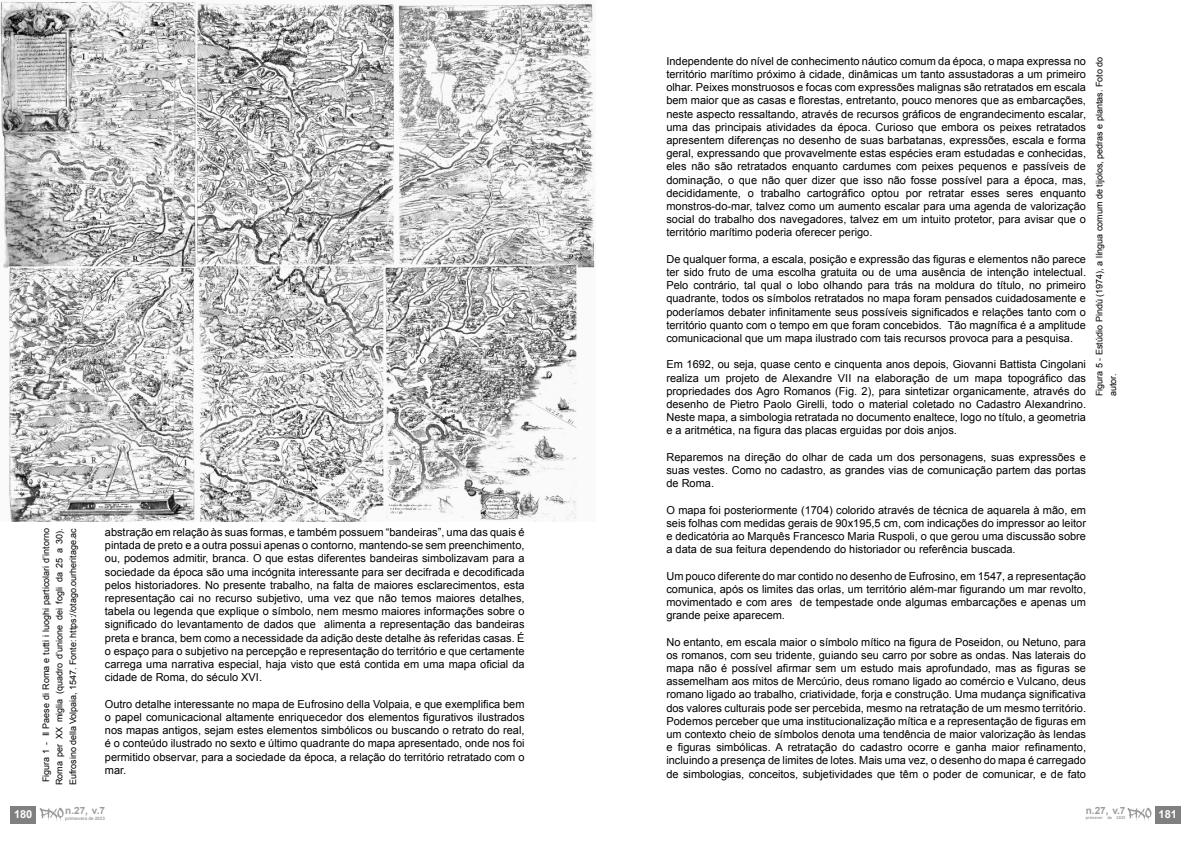
<style>
.page{position:relative;width:1191px;height:842px;background:#fff}
.page>*{position:absolute;margin:0;border:0;box-sizing:border-box;transform-origin:0 0}
.t1{font:11px/13.2px "Arial";color:#000;text-align:justify}
.t2{font:700 11px "Arial";color:#fff}
.t3{font:700 10px "Arial";color:#9d9d9c}
.t4{font:9px/13.5px "Arial";color:#000;text-align:center}
.t5{font:700 4.6px "Arial";color:#9d9d9c}
.t6{font:700 4px "Arial";color:#9d9d9c}
</style>
<div class="page">
<img style="left:0;top:1px;width:595px;height:521px">
<div style="left:11px;top:806px;width:25px;height:17px;background:#808080"></div>
<svg style="left:40px;top:808px;width:24px;height:13px"></svg>
<div style="left:1155px;top:806px;width:25px;height:17px;background:#808080"></div>
<svg style="left:1127px;top:808px;width:24px;height:13px"></svg>
<p class="t4" style="left:39px;top:785px;width:259px;rotate:-90deg">Figura 1 - Il Paese di Roma e tutti i luoghi particolari d’intorno<br>Roma per XX miglia (quadro d’unione dei fogli da 25 a 30).<br>Eufrosino della Volpaia, 1547. Fonte: https://otago.ourheritage.ac</p>
<p class="t1" style="left:105px;top:526px;width:421px">abstração em relação às suas formas, e também possuem “bandeiras”, uma das quais é pintada de preto e a outra possui apenas o contorno, mantendo-se sem preenchimento, ou, podemos admitir, branca. O que estas diferentes bandeiras simbolizavam para a sociedade da época são uma incógnita interessante para ser decifrada e decodificada pelos historiadores. No presente trabalho, na falta de maiores esclarecimentos, esta representação cai no recurso subjetivo, uma vez que não temos maiores detalhes, tabela ou legenda que explique o símbolo, nem mesmo maiores informações sobre o significado do levantamento de dados que alimenta a representação das bandeiras preta e branca, bem como a necessidade da adição deste detalhe às referidas casas. É o espaço para o subjetivo na percepção e representação do território e que certamente carrega uma narrativa especial, haja visto que está contida em uma mapa oficial da cidade de Roma, do século XVI.</p>
<p class="t1" style="left:105px;top:697px;width:421px">Outro detalhe interessante no mapa de Eufrosino della Volpaia, e que exemplifica bem o papel comunicacional altamente enriquecedor dos elementos figurativos ilustrados nos mapas antigos, sejam estes elementos simbólicos ou buscando o retrato do real, é o conteúdo ilustrado no sexto e último quadrante do mapa apresentado, onde nos foi permitido observar, para a sociedade da época, a relação do território retratado com o mar.</p>
<p class="t2" style="left:14px;top:807px;width:20px">180</p>
<p class="t3" style="left:65px;top:804px;width:41px">n.27, v.7</p>
<p class="t5" style="left:65px;top:815px;width:41px">primavera de 2023</p>
<p class="t1" style="left:666px;top:54px;width:421px">Independente do nível de conhecimento náutico comum da época, o mapa expressa no território marítimo próximo à cidade, dinâmicas um tanto assustadoras a um primeiro olhar. Peixes monstruosos e focas com expressões malignas são retratados em escala bem maior que as casas e florestas, entretanto, pouco menores que as embarcações, neste aspecto ressaltando, através de recursos gráficos de engrandecimento escalar, uma das principais atividades da época. Curioso que embora os peixes retratados apresentem diferenças no desenho de suas barbatanas, expressões, escala e forma geral, expressando que provavelmente estas espécies eram estudadas e conhecidas, eles não são retratados enquanto cardumes com peixes pequenos e passíveis de dominação, o que não quer dizer que isso não fosse possível para a época, mas, decididamente, o trabalho cartográfico optou por retratar esses seres enquanto monstros-do-mar, talvez como um aumento escalar para uma agenda de valorização social do trabalho dos navegadores, talvez em um intuito protetor, para avisar que o território marítimo poderia oferecer perigo.</p>
<p class="t1" style="left:666px;top:252px;width:421px">De qualquer forma, a escala, posição e expressão das figuras e elementos não parece ter sido fruto de uma escolha gratuita ou de uma ausência de intenção intelectual.<br>Pelo contrário, tal qual o lobo olhando para trás na moldura do título, no primeiro quadrante, todos os símbolos retratados no mapa foram pensados cuidadosamente e poderíamos debater infinitamente seus possíveis significados e relações tanto com o território quanto com o tempo em que foram concebidos. Tão magnífica é a amplitude comunicacional que um mapa ilustrado com tais recursos provoca para a pesquisa.</p>
<p class="t1" style="left:666px;top:358px;width:421px">Em 1692, ou seja, quase cento e cinquenta anos depois, Giovanni Battista Cingolani realiza um projeto de Alexandre VII na elaboração de um mapa topográfico das propriedades dos Agro Romanos (Fig. 2), para sintetizar organicamente, através do desenho de Pietro Paolo Girelli, todo o material coletado no Cadastro Alexandrino.<br>Neste mapa, a simbologia retratada no documento enaltece, logo no título, a geometria e a aritmética, na figura das placas erguidas por dois anjos.</p>
<p class="t1" style="left:666px;top:450px;width:421px">Reparemos na direção do olhar de cada um dos personagens, suas expressões e suas vestes. Como no cadastro, as grandes vias de comunicação partem das portas de Roma.</p>
<p class="t1" style="left:666px;top:503px;width:421px">O mapa foi posteriormente (1704) colorido através de técnica de aquarela à mão, em seis folhas com medidas gerais de 90x195,5 cm, com indicações do impressor ao leitor e dedicatória ao Marquês Francesco Maria Ruspoli, o que gerou uma discussão sobre a data de sua feitura dependendo do historiador ou referência buscada.</p>
<p class="t1" style="left:666px;top:569px;width:421px">Um pouco diferente do mar contido no desenho de Eufrosino, em 1547, a representação comunica, após os limites das orlas, um território além-mar figurando um mar revolto, movimentado e com ares de tempestade onde algumas embarcações e apenas um grande peixe aparecem.</p>
<p class="t1" style="left:666px;top:635px;width:421px">No entanto, em escala maior o símbolo mítico na figura de Poseidon, ou Netuno, para os romanos, com seu tridente, guiando seu carro por sobre as ondas. Nas laterais do mapa não é possível afirmar sem um estudo mais aprofundado, mas as figuras se assemelham aos mitos de Mercúrio, deus romano ligado ao comércio e Vulcano, deus romano ligado ao trabalho, criatividade, forja e construção. Uma mudança significativa dos valores culturais pode ser percebida, mesmo na retratação de um mesmo território.<br>Podemos perceber que uma institucionalização mítica e a representação de figuras em um contexto cheio de símbolos denota uma tendência de maior valorização às lendas e figuras simbólicas. A retratação do cadastro ocorre e ganha maior refinamento, incluindo a presença de limites de lotes. Mais uma vez, o desenho do mapa é carregado de simbologias, conceitos, subjetividades que têm o poder de comunicar, e de fato</p>
<p class="t4" style="left:1092px;top:396px;width:341px;text-align:left;rotate:-90deg">Figura 5 - Estúdio Pindú (1974), a língua comum de tijolos, pedras e plantas. Foto do autor.</p>
<p class="t3" style="left:1085px;top:804px;width:41px">n.27, v.7</p>
<p class="t6" style="left:1085px;top:815px;width:41px">primaver de 2023</p>
<p class="t2" style="left:1158px;top:807px;width:20px">181</p>
</div>
